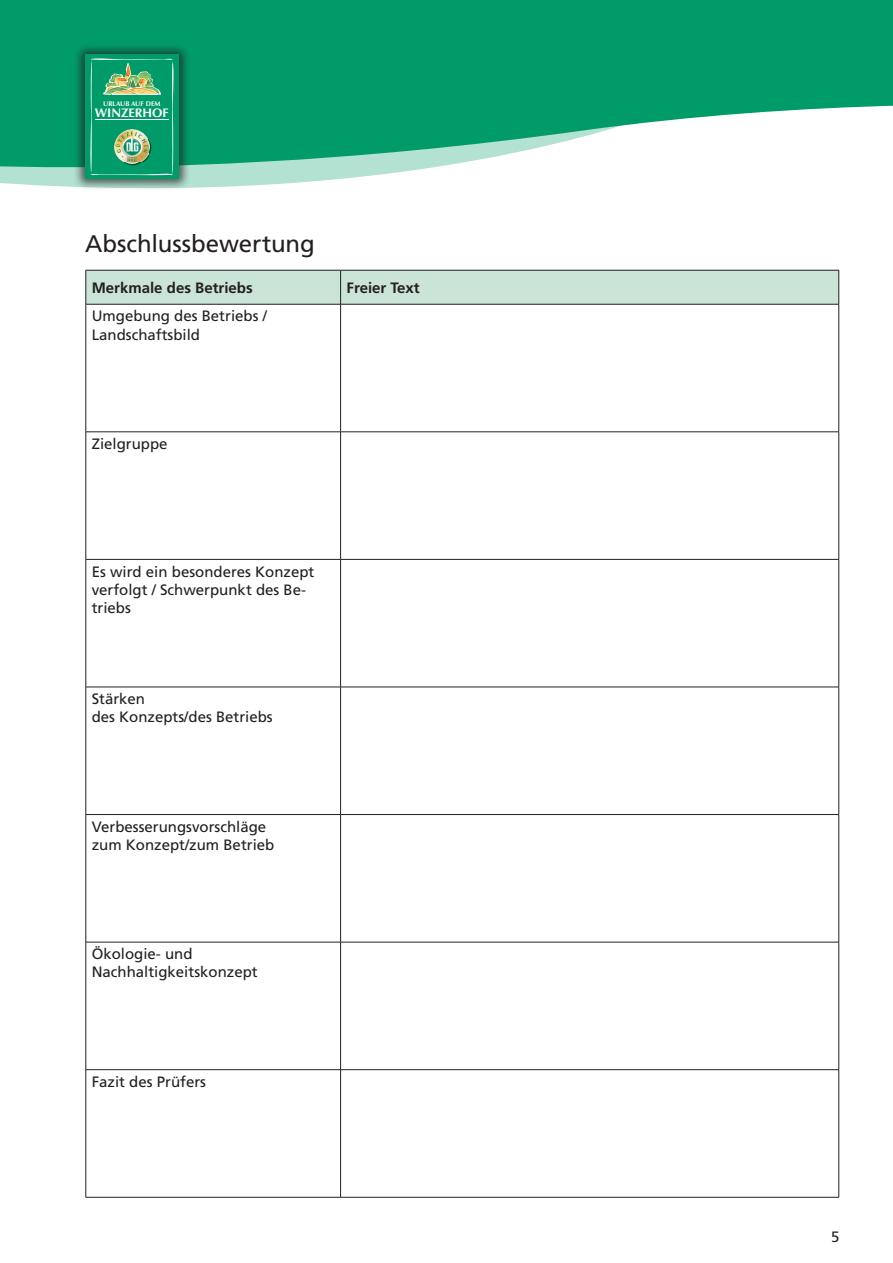
<style>
.page{position:relative;width:893px;height:1263px;background:#fff}
.page>*{position:absolute;margin:0;border:0;box-sizing:border-box;transform-origin:0 0}
.t1{font:24px "Frutiger LT Std";letter-spacing:-.005em;color:#231f20}
.t2{font:15px/18px "Frutiger LT Std";color:#231f20}
.t3{font:700 15px "Frutiger LT Std";color:#231f20}
.t4{font:700 12.45px "Optima LT Std";color:#fff}
.t5{font:700 6.75px "Optima LT Std";color:#fff}
</style>
<div class="page">
<div style="left:0;top:0;width:893px;height:124px;background:#009b69"></div>
<svg style="left:0;top:119px;width:638px;height:69px"></svg>
<div style="left:73px;top:43px;width:118px;height:147px;background:#231f20;opacity:.7"></div>
<div style="left:85px;top:55px;width:94px;height:124px;background:#009b69"></div>
<svg style="left:90px;top:58px;width:84px;height:117px"></svg>
<div style="left:87px;top:271px;width:751px;height:33px;background:#cbe4d8"></div>
<hr style="left:86px;top:270px;width:255px;height:1px;background:#231f20">
<hr style="left:86px;top:270px;width:1px;height:34px;background:#231f20">
<hr style="left:341px;top:270px;width:498px;height:1px;background:#231f20">
<hr style="left:340px;top:270px;width:1px;height:34px;background:#231f20">
<hr style="left:838px;top:270px;width:1px;height:34px;background:#231f20">
<hr style="left:86px;top:304px;width:255px;height:1px;background:#231f20">
<hr style="left:86px;top:304px;width:1px;height:128px;background:#231f20">
<hr style="left:341px;top:304px;width:498px;height:1px;background:#231f20">
<hr style="left:340px;top:304px;width:1px;height:128px;background:#231f20">
<hr style="left:838px;top:304px;width:1px;height:128px;background:#231f20">
<hr style="left:86px;top:432px;width:255px;height:1px;background:#231f20">
<hr style="left:86px;top:432px;width:1px;height:127px;background:#231f20">
<hr style="left:341px;top:432px;width:498px;height:1px;background:#231f20">
<hr style="left:340px;top:432px;width:1px;height:127px;background:#231f20">
<hr style="left:838px;top:432px;width:1px;height:127px;background:#231f20">
<hr style="left:86px;top:559px;width:255px;height:1px;background:#231f20">
<hr style="left:86px;top:560px;width:1px;height:127px;background:#231f20">
<hr style="left:341px;top:559px;width:498px;height:1px;background:#231f20">
<hr style="left:340px;top:560px;width:1px;height:127px;background:#231f20">
<hr style="left:838px;top:560px;width:1px;height:127px;background:#231f20">
<hr style="left:86px;top:687px;width:255px;height:1px;background:#231f20">
<hr style="left:86px;top:687px;width:1px;height:127px;background:#231f20">
<hr style="left:341px;top:687px;width:498px;height:1px;background:#231f20">
<hr style="left:340px;top:687px;width:1px;height:127px;background:#231f20">
<hr style="left:838px;top:687px;width:1px;height:127px;background:#231f20">
<hr style="left:86px;top:814px;width:255px;height:1px;background:#231f20">
<hr style="left:86px;top:815px;width:1px;height:127px;background:#231f20">
<hr style="left:341px;top:814px;width:498px;height:1px;background:#231f20">
<hr style="left:340px;top:815px;width:1px;height:127px;background:#231f20">
<hr style="left:838px;top:815px;width:1px;height:127px;background:#231f20">
<hr style="left:86px;top:942px;width:255px;height:1px;background:#231f20">
<hr style="left:86px;top:942px;width:1px;height:127px;background:#231f20">
<hr style="left:341px;top:942px;width:498px;height:1px;background:#231f20">
<hr style="left:340px;top:942px;width:1px;height:127px;background:#231f20">
<hr style="left:838px;top:942px;width:1px;height:127px;background:#231f20">
<hr style="left:86px;top:1069px;width:255px;height:1px;background:#231f20">
<hr style="left:86px;top:1070px;width:1px;height:127px;background:#231f20">
<hr style="left:341px;top:1069px;width:498px;height:1px;background:#231f20">
<hr style="left:340px;top:1070px;width:1px;height:127px;background:#231f20">
<hr style="left:838px;top:1070px;width:1px;height:127px;background:#231f20">
<hr style="left:86px;top:1197px;width:255px;height:1px;background:#231f20">
<hr style="left:341px;top:1197px;width:498px;height:1px;background:#231f20">
<p class="t5" style="left:103px;top:100px;width:59px">URLAUB AUF DEM</p>
<p class="t4" style="left:95px;top:106px;width:75px">WINZERHOF</p>
<h1 class="t1" style="left:85px;top:230px;width:231px">Abschlussbewertung</h1>
<p class="t3" style="left:92px;top:279px;width:162px">Merkmale des Betriebs</p>
<p class="t3" style="left:347px;top:279px;width:75px">Freier Text</p>
<p class="t2" style="left:92px;top:307px;width:177px">Umgebung des Betriebs /<br>Landschaftsbild</p>
<p class="t2" style="left:92px;top:435px;width:77px">Zielgruppe</p>
<p class="t2" style="left:92px;top:562px;width:224px">Es wird ein besonderes Konzept verfolgt / Schwerpunkt des Be&shy;triebs</p>
<p class="t2" style="left:92px;top:690px;width:182px">Stärken<br>des Konzepts/des Betriebs</p>
<p class="t2" style="left:92px;top:818px;width:184px">Verbesserungsvorschläge zum Konzept/zum Betrieb</p>
<p class="t2" style="left:92px;top:945px;width:167px">Ökologie- und<br>Nachhaltigkeitskonzept</p>
<p class="t2" style="left:92px;top:1073px;width:116px">Fazit des Prüfers</p>
<p class="t2" style="left:831px;top:1228px;width:10px">5</p>
</div>
